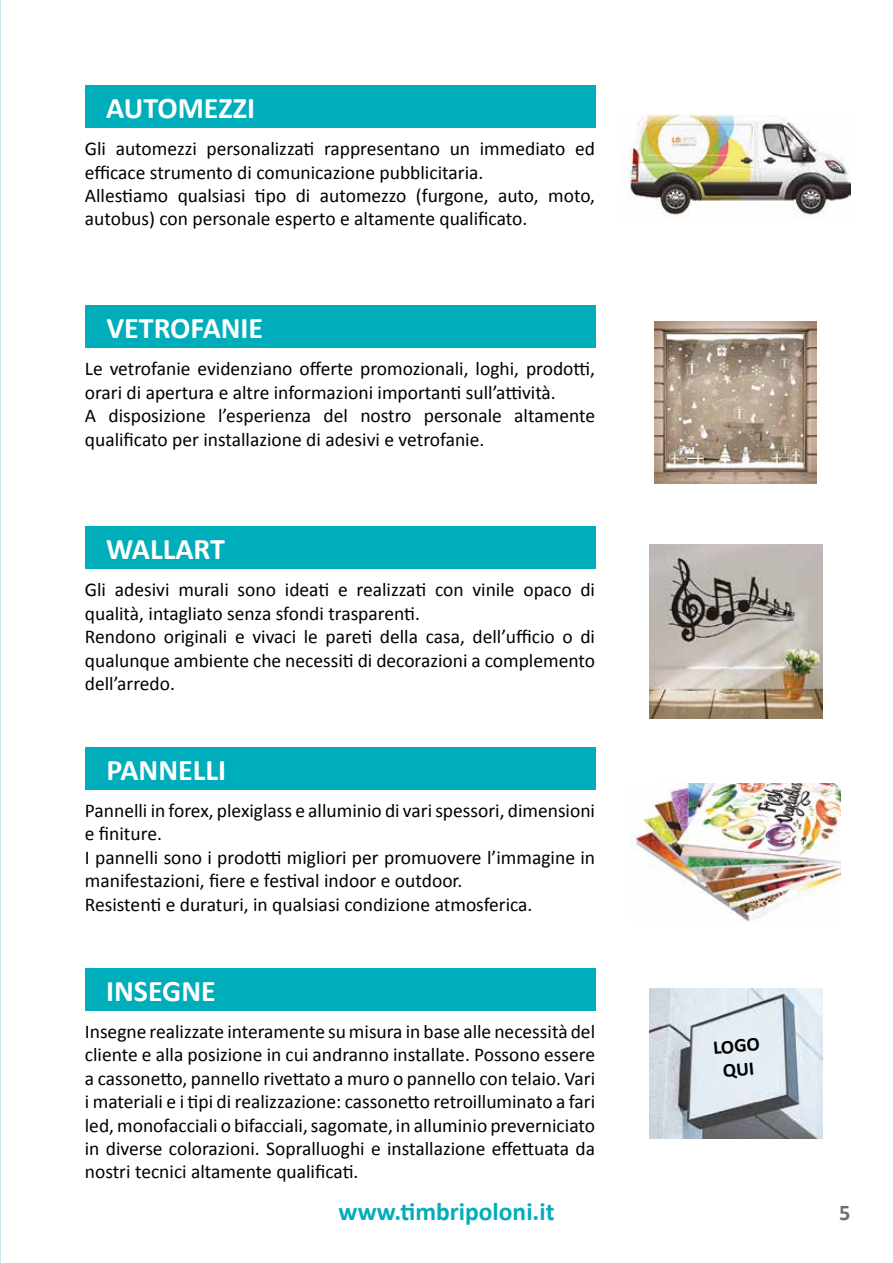
<style>
.page{position:relative;width:893px;height:1263px;background:#fff}
.page>*{position:absolute;margin:0;border:0;box-sizing:border-box;transform-origin:0 0}
.t1{font:700 30px "Calibri";color:#fff}
.t2{font:700 25.5px "Calibri";color:#00adba}
.t3{font:700 22.5px "Calibri";color:#706f6f}
.t4{font:19.5px/23.4px "Calibri";color:#000}
.t5{font:700 19.5px/23.4px "Calibri";color:#000;text-align:center}
</style>
<div class="page">
<div style="left:85px;top:526px;width:510px;height:43px;background:#00adba"></div>
<div style="left:85px;top:85px;width:510px;height:43px;background:#00adba"></div>
<div style="left:85px;top:306px;width:510px;height:42px;background:#00adba"></div>
<div style="left:85px;top:968px;width:510px;height:42px;background:#00adba"></div>
<div style="left:85px;top:747px;width:510px;height:43px;background:#00adba"></div>
<img style="left:627px;top:115px;width:223px;height:103px">
<img style="left:630px;top:783px;width:211px;height:139px">
<img style="left:655px;top:321px;width:162px;height:162px">
<img style="left:649px;top:545px;width:173px;height:173px">
<img style="left:649px;top:989px;width:173px;height:150px">
<h1 class="t1" style="left:106px;top:86px;width:150px">AUTOMEZZI</h1>
<p class="t4" style="left:85px;top:136px;width:512px">Gli automezzi personalizzati rappresentano un immediato ed efficace strumento di comunicazione pubblicitaria.<br>Allestiamo qualsiasi tipo di automezzo (furgone, auto, moto, autobus) con personale esperto e altamente qualificato.</p>
<h1 class="t1" style="left:106px;top:307px;width:158px">VETROFANIE</h1>
<p class="t4" style="left:85px;top:356px;width:512px">Le vetrofanie evidenziano offerte promozionali, loghi, prodotti, orari di apertura e altre informazioni importanti sull’attività.<br>A disposizione l’esperienza del nostro personale altamente qualificato per installazione di adesivi e vetrofanie.</p>
<h1 class="t1" style="left:106px;top:528px;width:120px">WALLART</h1>
<p class="t4" style="left:85px;top:577px;width:512px">Gli adesivi murali sono ideati e realizzati con vinile opaco di qualità, intagliato senza sfondi trasparenti.<br>Rendono originali e vivaci le pareti della casa, dell’ufficio o di qualunque ambiente che necessiti di decorazioni a complemento dell’arredo.</p>
<h1 class="t1" style="left:106px;top:749px;width:121px">PANNELLI</h1>
<p class="t4" style="left:85px;top:798px;width:512px">Pannelli in forex, plexiglass e alluminio di vari spessori, dimensioni e finiture.<br>I pannelli sono i prodotti migliori per promuovere l’immagine in manifestazioni, fiere e festival indoor e outdoor.<br>Resistenti e duraturi, in qualsiasi condizione atmosferica.</p>
<h1 class="t1" style="left:106px;top:969px;width:111px">INSEGNE</h1>
<p class="t4" style="left:85px;top:1019px;width:512px;text-align:justify">Insegne realizzate interamente su misura in base alle necessità del cliente e alla posizione in cui andranno installate. Possono essere a cassonetto, pannello rivettato a muro o pannello con telaio. Vari i materiali e i tipi di realizzazione: cassonetto retroilluminato a fari led, monofacciali o bifacciali, sagomate, in alluminio preverniciato in diverse colorazioni. Sopralluoghi e installazione effettuata da nostri tecnici altamente qualificati.</p>
<p class="t5" style="left:712px;top:1035px;width:48px;rotate:-5deg">LOGO<br>QUI</p>
<h2 class="t2" style="left:338px;top:1194px;width:217px">www.timbripoloni.it</h2>
<p class="t3" style="left:839px;top:1197px;width:13px">5</p>
</div>
